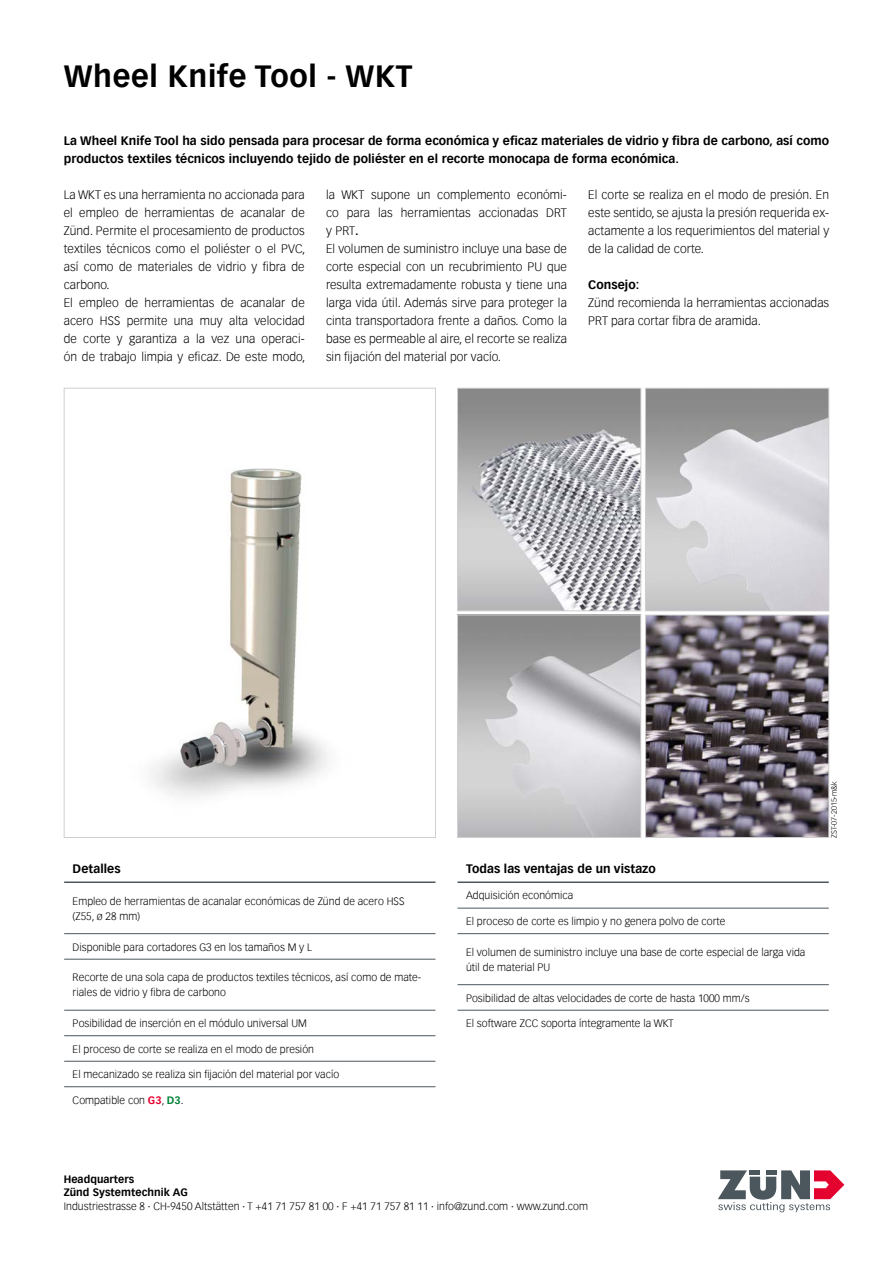
<style>
.page{position:relative;width:893px;height:1263px;background:#fff}
.page>*{position:absolute;margin:0;border:0;box-sizing:border-box;transform-origin:0 0}
.t1{font:700 30px "Vectora Com";letter-spacing:.02em;color:#000}
.t2{font:300 12px/18px "Vectora Com";letter-spacing:.005em;color:#000}
.t3{font:700 12px/18px "Vectora Com";letter-spacing:.005em;color:#000}
.t4{font:300 10.5px/15px "Vectora Com";letter-spacing:.005em;color:#000}
.t5{font:700 10.5px/13.5px "Vectora Com";letter-spacing:.005em;color:#000}
.t6{font:300 7.5px "Vectora Com";letter-spacing:.005em;color:#000}
.s1{font-weight:700}
.s2{font-weight:700;color:#e4032e}
.s3{font-weight:700;color:#008237}
</style>
<div class="page">
<hr style="left:457px;top:908px;width:372px;height:1px;background:#4c575d">
<hr style="left:457px;top:933px;width:372px;height:1px;background:#4c575d">
<hr style="left:457px;top:984px;width:372px;height:1px;background:#4c575d">
<hr style="left:457px;top:1010px;width:372px;height:1px;background:#4c575d">
<hr style="left:457px;top:881px;width:372px;height:2px;background:#4c575d">
<hr style="left:64px;top:933px;width:371px;height:1px;background:#4c575d">
<hr style="left:64px;top:959px;width:371px;height:1px;background:#4c575d">
<hr style="left:64px;top:1010px;width:371px;height:1px;background:#4c575d">
<hr style="left:64px;top:1035px;width:371px;height:1px;background:#4c575d">
<hr style="left:64px;top:1061px;width:371px;height:1px;background:#4c575d">
<hr style="left:64px;top:1086px;width:371px;height:1px;background:#4c575d">
<hr style="left:64px;top:881px;width:371px;height:2px;background:#4c575d">
<img style="left:151px;top:468px;width:177px;height:329px">
<svg style="left:718px;top:1170px;width:126px;height:42px"></svg>
<img style="left:459px;top:390px;width:180px;height:219px">
<div style="left:457px;top:388px;width:184px;height:223px;border:1px solid #d0d0d0"></div>
<img style="left:459px;top:617px;width:180px;height:219px">
<div style="left:457px;top:615px;width:184px;height:223px;border:1px solid #d0d0d0"></div>
<img style="left:647px;top:390px;width:180px;height:219px">
<div style="left:645px;top:388px;width:184px;height:223px;border:1px solid #d0d0d0"></div>
<img style="left:647px;top:617px;width:180px;height:219px">
<div style="left:645px;top:615px;width:184px;height:223px;border:1px solid #d0d0d0"></div>
<h1 class="t1" style="left:64px;top:58px;width:350px">Wheel Knife Tool - WKT</h1>
<p class="t3" style="left:64px;top:132px;width:767px">La Wheel Knife Tool ha sido pensada para procesar de forma económica y eficaz materiales de vidrio y fibra de carbono, así como productos textiles técnicos incluyendo tejido de poliéster en el recorte monocapa de forma económica.</p>
<p class="t2" style="left:64px;top:186px;width:243px">La WKT es una herramienta no accionada para el empleo de herramientas de acanalar de Zünd. Permite el procesamiento de productos textiles técnicos como el poliéster o el PVC, así como de materiales de vidrio y fibra de carbono.<br>El empleo de herramientas de acanalar de acero HSS permite una muy alta velocidad de corte y garantiza a la vez una operaci&shy;ón de trabajo limpia y eficaz. De este modo,</p>
<p class="t2" style="left:326px;top:186px;width:242px">la WKT supone un complemento económi&shy;co para las herramientas accionadas DRT y PRT<span class="s1">.<br></span>El volumen de suministro incluye una base de corte especial con un recubrimiento PU que resulta extremadamente robusta y tiene una larga vida útil. Además sirve para proteger la cinta transportadora frente a daños. Como la base es permeable al aire, el recorte se realiza sin fijación del material por vacío.</p>
<p class="t2" style="left:588px;top:186px;width:242px;text-align:justify">El corte se realiza en el modo de presión. En este sentido, se ajusta la presión requerida ex&shy;actamente a los requerimientos del material y de la calidad de corte.</p>
<p class="t3" style="left:588px;top:276px;width:53px">Consejo:</p>
<p class="t2" style="left:588px;top:294px;width:242px">Zünd recomienda la herramientas accionadas<br>PRT para cortar fibra de aramida.</p>
<p class="t3" style="left:73px;top:860px;width:49px">Detalles</p>
<p class="t4" style="left:73px;top:893px;width:333px">Empleo de herramientas de acanalar económicas de Zünd de acero HSS (Z55, ø 28 mm)</p>
<p class="t4" style="left:73px;top:939px;width:241px">Disponible para cortadores G3 en los tamaños M y L</p>
<p class="t4" style="left:73px;top:970px;width:350px">Recorte de una sola capa de productos textiles técnicos, así como de mate&shy;riales de vidrio y fibra de carbono</p>
<p class="t4" style="left:73px;top:1016px;width:236px">Posibilidad de inserción en el módulo universal UM</p>
<p class="t4" style="left:73px;top:1041px;width:243px">El proceso de corte se realiza en el modo de presión</p>
<p class="t4" style="left:73px;top:1067px;width:268px">El mecanizado se realiza sin fijación del material por vacío</p>
<p class="t4" style="left:73px;top:1092px;width:112px">Compatible con <span class="s2">G3</span>, <span class="s3">D3</span>.</p>
<p class="t3" style="left:466px;top:860px;width:191px">Todas las ventajas de un vistazo</p>
<p class="t4" style="left:466px;top:888px;width:109px">Adquisición económica</p>
<p class="t4" style="left:466px;top:914px;width:261px">El proceso de corte es limpio y no genera polvo de corte</p>
<p class="t4" style="left:466px;top:944px;width:341px">El volumen de suministro incluye una base de corte especial de larga vida útil de material PU</p>
<p class="t4" style="left:466px;top:990px;width:285px">Posibilidad de altas velocidades de corte de hasta 1000 mm/s</p>
<p class="t4" style="left:466px;top:1016px;width:209px">El software ZCC soporta íntegramente la WKT</p>
<p class="t6" style="left:830px;top:838px;width:58px;rotate:-90deg">ZST-07-2015-m&amp;k</p>
<p class="t5" style="left:64px;top:1172px;width:126px">Headquarters<br>Zünd Systemtechnik AG</p>
<p class="t4" style="left:64px;top:1198px;width:526px">Industriestrasse 8 ∙ CH-9450 Altstätten ∙ T +41 71 757 81 00 ∙ F +41 71 757 81 11 ∙ info@zund.com ∙ www.zund.com</p>
</div>
